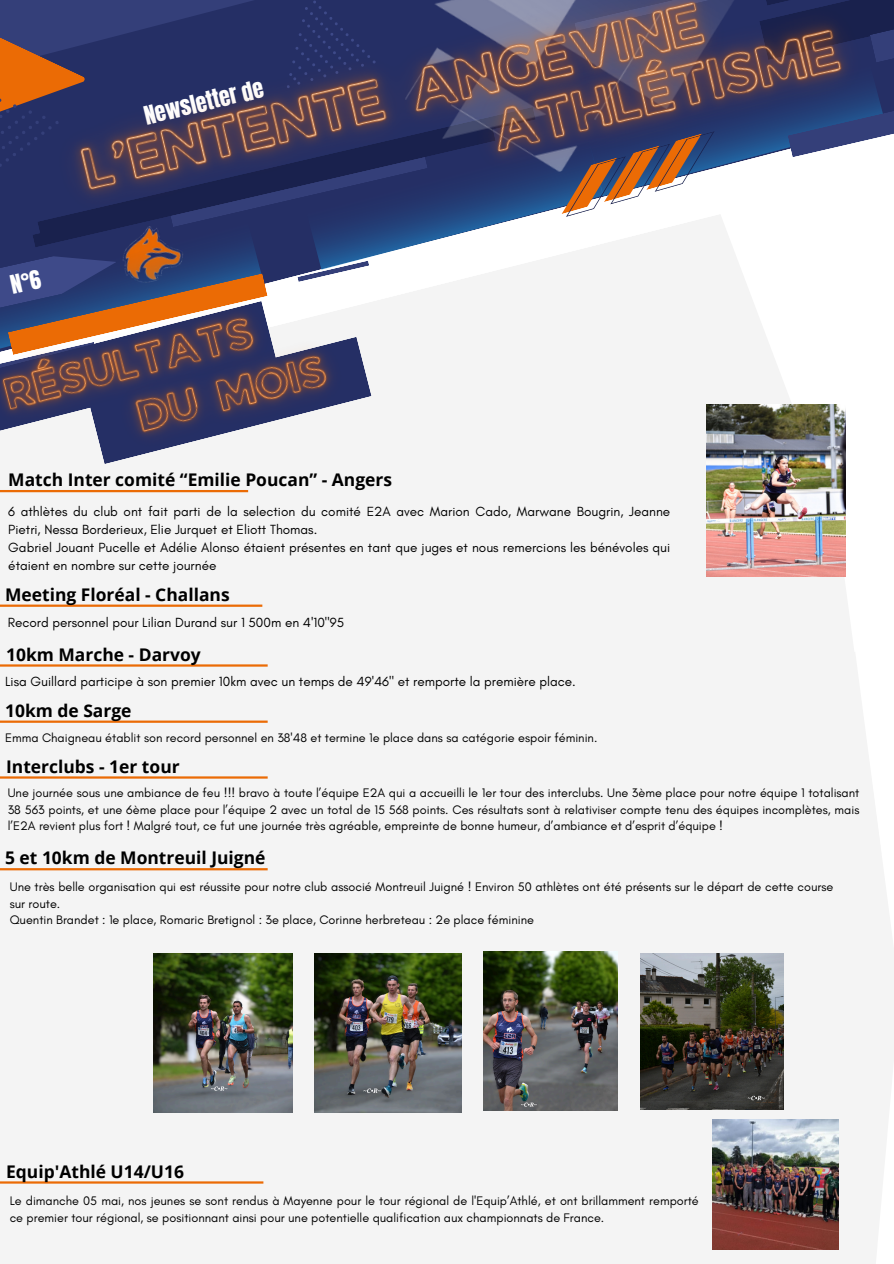
<style>
.page{position:relative;width:894px;height:1264px;background:#fff}
.page>*{position:absolute;margin:0;border:0;box-sizing:border-box;transform-origin:0 0}
.t1{font:21.9px "Anton";color:#fff}
.t2{font:700 17.4px "Open Sans";color:#000}
.t3{font:13.5px/18px "Glacial Indifference";color:#000}
.t4{font:12.6px/16.8px "Glacial Indifference";color:#000}
</style>
<div class="page">
<div style="left:0;top:277px;width:854px;height:374px;background:#f4f4f4"></div>
<svg style="left:0;top:26px;width:6px;height:183px"></svg>
<div style="left:0;top:651px;width:893px;height:612px;background:#f4f4f4"></div>
<hr style="left:0;top:490px;width:248px;height:2px;background:#eb6b05">
<hr style="left:0;top:604px;width:262px;height:3px;background:#eb6b05">
<hr style="left:0;top:664px;width:267px;height:2px;background:#eb6b05">
<hr style="left:0;top:720px;width:267px;height:2px;background:#eb6b05">
<hr style="left:0;top:776px;width:267px;height:2px;background:#eb6b05">
<hr style="left:0;top:868px;width:267px;height:2px;background:#eb6b05">
<hr style="left:0;top:1181px;width:263px;height:2px;background:#eb6b05">
<img style="left:154px;top:953px;width:138px;height:159px">
<img style="left:315px;top:954px;width:146px;height:158px">
<img style="left:483px;top:951px;width:134px;height:159px">
<img style="left:640px;top:954px;width:142px;height:155px">
<img style="left:712px;top:1119px;width:126px;height:129px">
<img style="left:706px;top:405px;width:139px;height:172px">
<img style="left:6px;top:0;width:738px;height:277px">
<img style="left:411px;top:0;width:482px;height:238px">
<div style="left:82px;top:300px;width:306px;height:194px;background:#f4f4f4"></div>
<svg style="left:0;top:256px;width:371px;height:208px"></svg>
<p class="t1" style="left:141px;top:100px;width:123px;rotate:-13deg">Newsletter de</p>
<h5 class="t2" style="left:8px;top:467px;width:385px">Match Inter comité “Emilie Poucan” - Angers</h5>
<h5 class="t3" style="left:8px;top:502px;width:663px">6 athlètes du club ont fait parti de la selection du comité E2A avec Marion Cado, Marwane Bougrin, Jeanne<br>Pietri, Nessa Borderieux, Elie Jurquet et Eliott Thomas.</h5>
<p class="t3" style="left:8px;top:538px;width:663px">Gabriel Jouant Pucelle et Adélie Alonso étaient présentes en tant que juges et nous remercions les bénévoles qui étaient en nombre sur cette journée</p>
<h5 class="t2" style="left:5px;top:582px;width:226px">Meeting Floréal - Challans</h5>
<p class="t3" style="left:8px;top:613px;width:338px">Record personnel pour Lilian Durand sur 1 500m en 4'10"95</p>
<p class="t2" style="left:6px;top:642px;width:196px">10km Marche - Darvoy</p>
<p class="t3" style="left:5px;top:671px;width:572px">Lisa Guillard participe à son premier 10km avec un temps de 49'46" et remporte la première place.</p>
<h3 class="t2" style="left:5px;top:698px;width:128px">10km de Sarge</h3>
<h5 class="t4" style="left:5px;top:729px;width:593px">Emma Chaigneau établit son record personnel en 38'48 et termine 1e place dans sa catégorie espoir féminin.</h5>
<p class="t2" style="left:6px;top:754px;width:175px">Interclubs - 1er tour</p>
<h5 class="t4" style="left:8px;top:784px;width:852px;text-align:justify">Une journée sous une ambiance de feu !!! bravo à toute l’équipe E2A qui a accueilli le 1er tour des interclubs. Une 3ème place pour notre équipe 1 totalisant 38 563 points, et une 6ème place pour l’équipe 2 avec un total de 15 568 points. Ces résultats sont à relativiser compte tenu des équipes incomplètes, mais l’E2A revient plus fort ! Malgré tout, ce fut une journée très agréable, empreinte de bonne humeur, d’ambiance et d’esprit d’équipe !</h5>
<p class="t2" style="left:5px;top:845px;width:262px">5 et 10km de Montreuil Juigné</p>
<h5 class="t4" style="left:10px;top:877px;width:824px">Une très belle organisation qui est réussite pour notre club associé Montreuil Juigné ! Environ 50 athlètes ont été présents sur le départ de cette course sur route.</h5>
<p class="t4" style="left:10px;top:911px;width:525px">Quentin Brandet : 1e place, Romaric Bretignol : 3e place, Corinne herbreteau : 2e place féminine</p>
<p class="t2" style="left:6px;top:1158px;width:179px">Equip'Athlé U14/U16</p>
<p class="t4" style="left:10px;top:1192px;width:690px">Le dimanche 05 mai, nos jeunes se sont rendus à Mayenne pour le tour régional de l'Equip’Athlé, et ont brillamment remporté ce premier tour régional, se positionnant ainsi pour une potentielle qualification aux championnats de France.</p>
</div>
